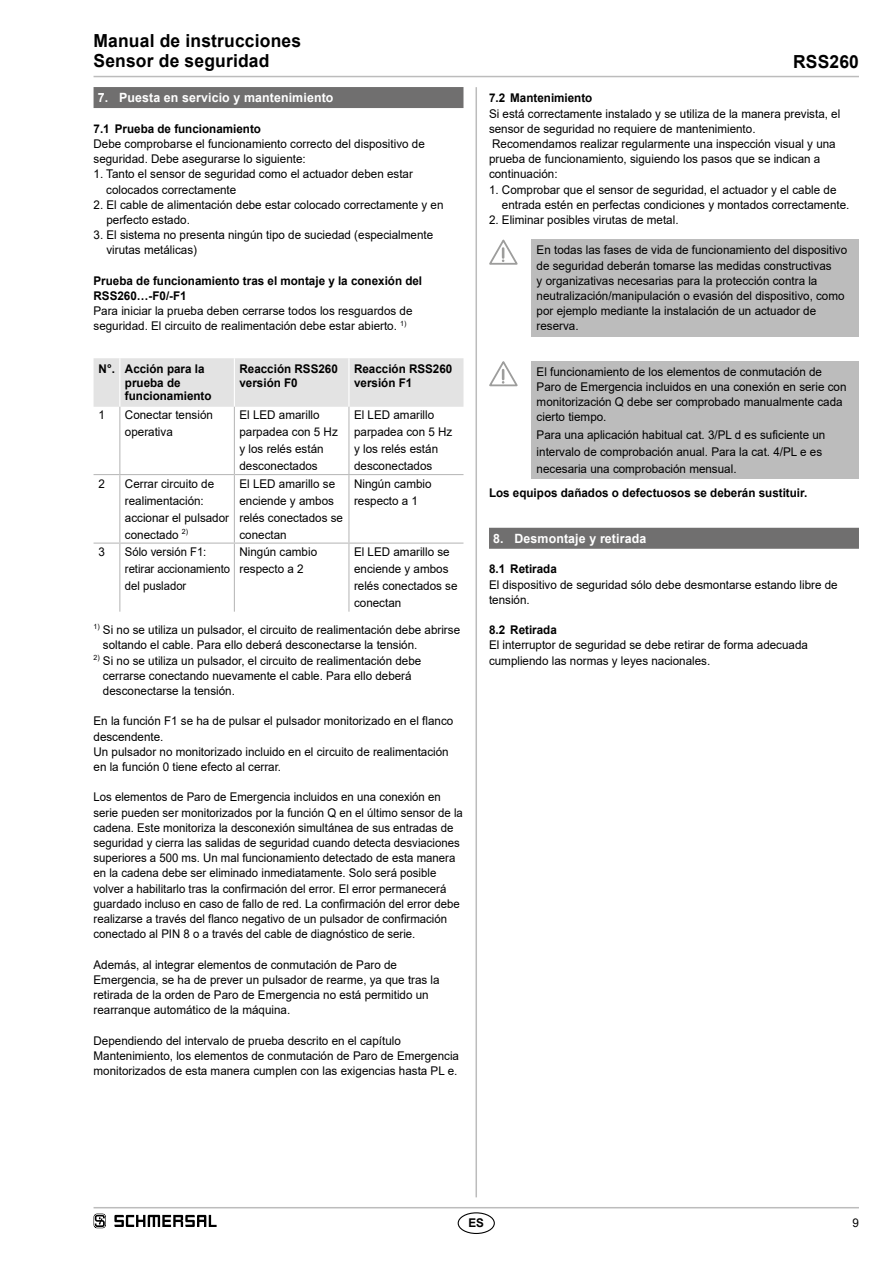
<style>
.page{position:relative;width:893px;height:1263px;background:#fff}
.page>*{position:absolute;margin:0;border:0;box-sizing:border-box;transform-origin:0 0}
.t1{font:700 18px/20.2px "Arial";letter-spacing:.01em;color:#000}
.t2{font:700 12.75px "Arial";letter-spacing:.01em;color:#fff}
.t3{font:12px/15.1px "Arial";color:#000}
.t4{font:12px/15.1px "Arial";color:#000;scale:.95 1}
.t5{font:700 12px/13.5px "Arial";color:#000}
.t6{font:12px/17.1px "Arial";color:#000;scale:.94 1}
</style>
<div class="page">
<hr style="left:94px;top:1207px;width:765px;height:1px;background:#bcbcbc">
<hr style="left:94px;top:76px;width:765px;height:1px;background:#bcbcbc">
<hr style="left:475px;top:87px;width:2px;height:1110px;background:#bcbcbc">
<div style="left:458px;top:1212px;width:37px;height:22px;border:1px solid #000;border-radius:50%"></div>
<div style="left:94px;top:87px;width:369px;height:21px;background:#706f6f"></div>
<div style="left:94px;top:358px;width:369px;height:49px;background:#e3e3e3"></div>
<hr style="left:119px;top:358px;width:1px;height:49px;background:#fff">
<hr style="left:234px;top:358px;width:1px;height:49px;background:#fff">
<hr style="left:348px;top:358px;width:1px;height:49px;background:#fff">
<hr style="left:119px;top:407px;width:1px;height:67px;background:#bcbcbc">
<hr style="left:234px;top:407px;width:1px;height:67px;background:#bcbcbc">
<hr style="left:348px;top:407px;width:1px;height:67px;background:#bcbcbc">
<svg style="left:94px;top:474px;width:26px;height:1px"></svg>
<hr style="left:120px;top:474px;width:114px;height:1px;background:#bcbcbc">
<hr style="left:119px;top:475px;width:1px;height:67px;background:#bcbcbc">
<hr style="left:234px;top:474px;width:115px;height:1px;background:#bcbcbc">
<hr style="left:234px;top:475px;width:1px;height:67px;background:#bcbcbc">
<hr style="left:349px;top:474px;width:114px;height:1px;background:#bcbcbc">
<hr style="left:348px;top:475px;width:1px;height:67px;background:#bcbcbc">
<hr style="left:94px;top:542px;width:26px;height:2px;background:#bcbcbc">
<hr style="left:120px;top:542px;width:114px;height:2px;background:#bcbcbc">
<hr style="left:119px;top:544px;width:1px;height:68px;background:#bcbcbc">
<hr style="left:234px;top:542px;width:115px;height:2px;background:#bcbcbc">
<hr style="left:234px;top:544px;width:1px;height:68px;background:#bcbcbc">
<hr style="left:349px;top:542px;width:114px;height:2px;background:#bcbcbc">
<hr style="left:348px;top:544px;width:1px;height:68px;background:#bcbcbc">
<div style="left:489px;top:528px;width:370px;height:21px;background:#706f6f"></div>
<div style="left:531px;top:239px;width:328px;height:97px;background:#bcbcbc"></div>
<svg style="left:489px;top:239px;width:29px;height:26px"></svg>
<div style="left:531px;top:361px;width:328px;height:118px;background:#bcbcbc"></div>
<svg style="left:489px;top:361px;width:29px;height:26px"></svg>
<svg style="left:94px;top:1213px;width:12px;height:15px"></svg>
<svg style="left:114px;top:1215px;width:103px;height:12px"></svg>
<h1 class="t1" style="left:94px;top:31px;width:209px">Manual de instrucciones<br>Sensor de seguridad</h1>
<p class="t2" style="left:98px;top:89px;width:237px">7. Puesta en servicio y mantenimiento</p>
<p class="t5" style="left:94px;top:122px;width:169px">7.1 Prueba de funcionamiento</p>
<p class="t3" style="left:94px;top:136px;width:333px">Debe comprobarse el funcionamiento correcto del dispositivo de seguridad. Debe asegurarse lo siguiente:</p>
<p class="t3" style="left:106px;top:166px;width:308px;text-indent:-13px">1. Tanto el sensor de seguridad como el actuador deben estar colocados correctamente</p>
<p class="t3" style="left:106px;top:197px;width:339px;text-indent:-13px">2. El cable de alimentación debe estar colocado correctamente y en perfecto estado.</p>
<p class="t3" style="left:106px;top:227px;width:328px;text-indent:-13px">3. El sistema no presenta ningún tipo de suciedad (especialmente virutas metálicas)</p>
<p class="t5" style="left:94px;top:273px;width:330px;line-height:15.1px">Prueba de funcionamiento tras el montaje y la conexión del<br>RSS260…-F0/-F1</p>
<p class="t3" style="left:94px;top:303px;width:320px">Para iniciar la prueba deben cerrarse todos los resguardos de seguridad. El circuito de realimentación debe estar abierto. <sup>1)</sup></p>
<p class="t5" style="left:125px;top:363px;width:88px;text-indent:-26px">N°. Acción para la prueba de funcionamiento</p>
<p class="t5" style="left:239px;top:363px;width:100px">Reacción RSS260 versión F0</p>
<p class="t5" style="left:354px;top:363px;width:100px">Reacción RSS260 versión F1</p>
<p class="t3" style="left:99px;top:407px;width:8px">1</p>
<p class="t3" style="left:125px;top:406px;width:89px;line-height:17.1px">Conectar tensión operativa</p>
<p class="t3" style="left:239px;top:406px;width:100px;line-height:17.1px">El LED amarillo parpadea con 5 Hz y los relés están desconectados</p>
<p class="t3" style="left:354px;top:406px;width:100px;line-height:17.1px">El LED amarillo parpadea con 5 Hz y los relés están desconectados</p>
<p class="t3" style="left:99px;top:476px;width:8px">2</p>
<p class="t3" style="left:125px;top:475px;width:106px;line-height:17.1px">Cerrar circuito de realimentación: accionar el pulsador conectado <sup>2)</sup></p>
<p class="t3" style="left:239px;top:475px;width:105px;line-height:17.1px">El LED amarillo se enciende y ambos relés conectados se conectan</p>
<p class="t3" style="left:354px;top:475px;width:79px;line-height:17.1px">Ningún cambio respecto a 1</p>
<p class="t3" style="left:99px;top:544px;width:8px">3</p>
<p class="t6" style="left:125px;top:543px;width:113px">Sólo versión F1: retirar accionamiento del puslador</p>
<p class="t3" style="left:239px;top:543px;width:79px;line-height:17.1px">Ningún cambio respecto a 2</p>
<p class="t3" style="left:354px;top:543px;width:105px;line-height:17.1px">El LED amarillo se enciende y ambos relés conectados se conectan</p>
<p class="t3" style="left:103px;top:622px;width:359px;text-indent:-9px"><sup>1)</sup> Si no se utiliza un pulsador, el circuito de realimentación debe abrirse soltando el cable. Para ello deberá desconectarse la tensión.</p>
<p class="t3" style="left:103px;top:653px;width:320px;text-indent:-9px"><sup>2)</sup> Si no se utiliza un pulsador, el circuito de realimentación debe cerrarse conectando nuevamente el cable. Para ello deberá desconectarse la tensión.</p>
<p class="t3" style="left:94px;top:713px;width:361px">En la función F1 se ha de pulsar el pulsador monitorizado en el flanco descendente.<br>Un pulsador no monitorizado incluido en el circuito de realimentación en la función 0 tiene efecto al cerrar.</p>
<p class="t4" style="left:94px;top:789px;width:390px">Los elementos de Paro de Emergencia incluidos en una conexión en serie pueden ser monitorizados por la función Q en el último sensor de la cadena. Este monitoriza la desconexión simultánea de sus entradas de seguridad y cierra las salidas de seguridad cuando detecta desviaciones superiores a 500 ms. Un mal funcionamiento detectado de esta manera en la cadena debe ser eliminado inmediatamente. Solo será posible volver a habilitarlo tras la confirmación del error. El error permanecerá guardado incluso en caso de fallo de red. La confirmación del error debe realizarse a través del flanco negativo de un pulsador de confirmación conectado al PIN 8 o a través del cable de diagnóstico de serie.</p>
<p class="t3" style="left:94px;top:957px;width:348px">Además, al integrar elementos de conmutación de Paro de Emergencia, se ha de prever un pulsador de rearme, ya que tras la retirada de la orden de Paro de Emergencia no está permitido un rearranque automático de la máquina.</p>
<p class="t3" style="left:94px;top:1033px;width:367px">Dependiendo del intervalo de prueba descrito en el capítulo<br>Mantenimiento, los elementos de conmutación de Paro de Emergencia monitorizados de esta manera cumplen con las exigencias hasta PL e.</p>
<h1 class="t1" style="left:793px;top:52px;width:67px">RSS260</h1>
<p class="t5" style="left:489px;top:92px;width:105px">7.2 Mantenimiento</p>
<p class="t3" style="left:489px;top:106px;width:353px">Si está correctamente instalado y se utiliza de la manera prevista, el sensor de seguridad no requiere de mantenimiento.<br>Recomendamos realizar regularmente una inspección visual y una prueba de funcionamiento, siguiendo los pasos que se indican a continuación:</p>
<p class="t3" style="left:502px;top:182px;width:349px;text-indent:-13px">1. Comprobar que el sensor de seguridad, el actuador y el cable de entrada estén en perfectas condiciones y montados correctamente.</p>
<p class="t3" style="left:489px;top:212px;width:191px">2. Eliminar posibles virutas de metal.</p>
<p class="t3" style="left:537px;top:242px;width:312px">En todas las fases de vida de funcionamiento del dispositivo de seguridad deberán tomarse las medidas constructivas<br>y organizativas necesarias para la protección contra la neutralización/manipulación o evasión del dispositivo, como por ejemplo mediante la instalación de un actuador de reserva.</p>
<p class="t3" style="left:537px;top:364px;width:311px">El funcionamiento de los elementos de conmutación de Paro de Emergencia incluidos en una conexión en serie con monitorización Q debe ser comprobado manualmente cada cierto tiempo.</p>
<p class="t3" style="left:537px;top:426px;width:290px;line-height:17.1px">Para una aplicación habitual cat. 3/PL d es suficiente un intervalo de comprobación anual. Para la cat. 4/PL e es necesaria una comprobación mensual.</p>
<p class="t5" style="left:489px;top:487px;width:320px">Los equipos dañados o defectuosos se deberán sustituir.</p>
<p class="t2" style="left:493px;top:530px;width:154px">8. Desmontaje y retirada</p>
<p class="t5" style="left:489px;top:563px;width:69px">8.1 Retirada</p>
<p class="t3" style="left:489px;top:577px;width:350px">El dispositivo de seguridad sólo debe desmontarse estando libre de tensión.</p>
<p class="t5" style="left:489px;top:623px;width:69px">8.2 Retirada</p>
<p class="t3" style="left:489px;top:638px;width:320px">El interruptor de seguridad se debe retirar de forma adecuada cumpliendo las normas y leyes nacionales.</p>
<p class="t5" style="left:468px;top:1216px;width:17px">ES</p>
<p class="t3" style="left:852px;top:1215px;width:8px">9</p>
</div>
